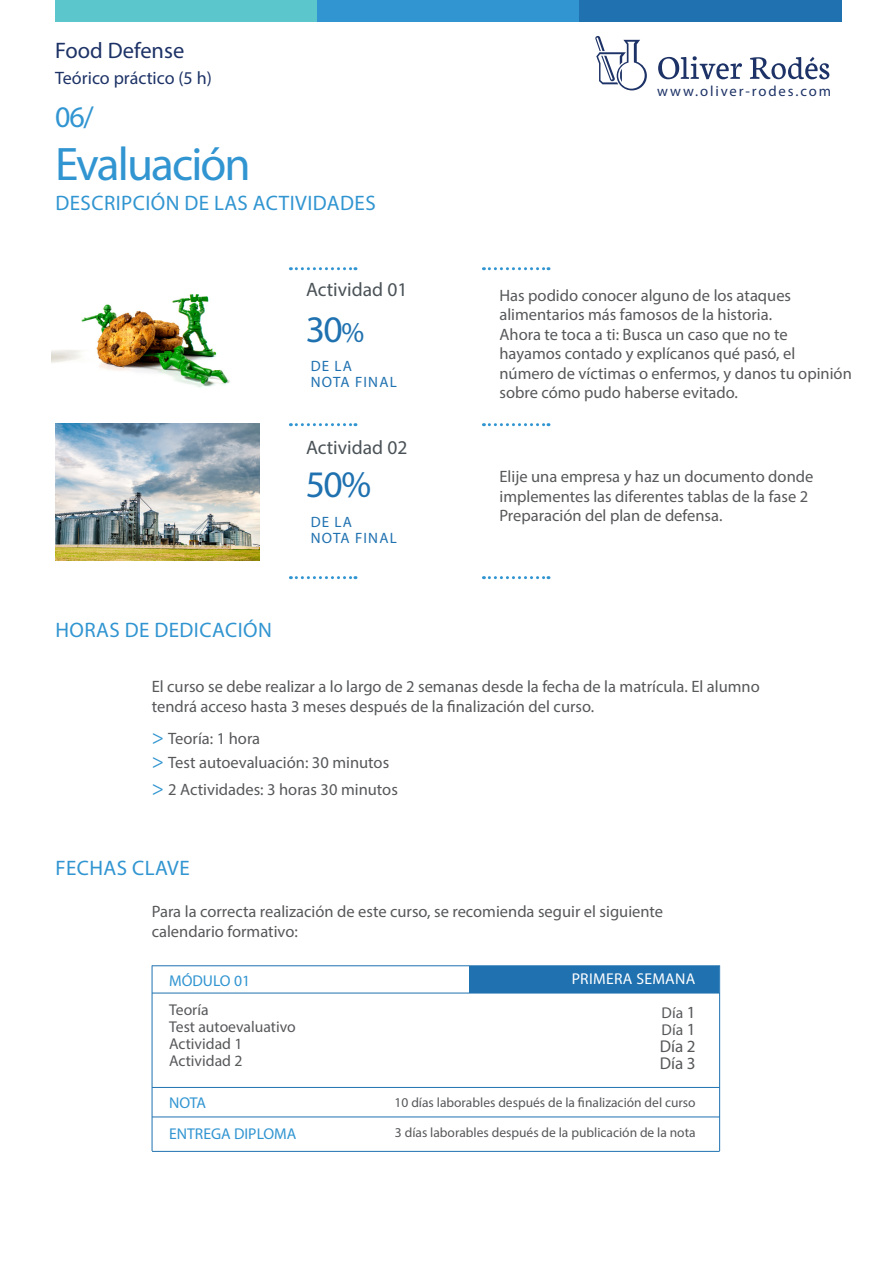
<style>
.page{position:relative;width:893px;height:1263px;background:#fff}
.page>*{position:absolute;margin:0;border:0;box-sizing:border-box;transform-origin:0 0}
.t1{font:47.25px "Myriad Pro";letter-spacing:-.04em;color:#3195d1}
.t2{font:37.65px "Myriad Pro";color:#1f71b0}
.t3{font:30px "Myriad Pro";color:#3195d1}
.t4{font:22.5px "Myriad Pro";color:#1d3266}
.t5{font:21px "Myriad Pro";letter-spacing:.02em;color:#3195d1}
.t6{font:19.5px "Myriad Pro";color:#4a5257}
.t7{font:18px "Myriad Pro";color:#1d3266}
.t8{font:17.1px "Myriad Pro";color:#57585a}
.t9{font:16.5px/19.5px "Myriad Pro";color:#57585a}
.t10{font:15.6px/17.1px "Myriad Pro";color:#57585a}
.t11{font:15.6px "Myriad Pro";color:#3195d1}
.t12{font:15.6px "Myriad Pro";letter-spacing:.02em;color:#fff}
.t13{font:15px "Myriad Pro";letter-spacing:.08em;color:#1f71b0}
.t14{font:14.7px "Myriad Pro";letter-spacing:.13em;color:#1d3266}
.t15{font:13.5px "Myriad Pro";color:#57585a}
.s1{font-size:28.8px}
.s2{font-size:20.55px;color:#3195d1}
.s3{font-size:17.1px}
</style>
<div class="page">
<svg style="left:658px;top:56px;width:84px;height:23px"></svg>
<svg style="left:750px;top:57px;width:79px;height:22px"></svg>
<svg style="left:595px;top:36px;width:52px;height:54px"></svg>
<div style="left:55px;top:0;width:262px;height:21px;background:#5cc6cd"></div>
<div style="left:317px;top:0;width:263px;height:21px;background:#3195d1"></div>
<div style="left:580px;top:0;width:262px;height:21px;background:#1f71b0"></div>
<svg style="left:290px;top:576px;width:66px;height:3px"></svg>
<svg style="left:290px;top:423px;width:66px;height:3px"></svg>
<svg style="left:290px;top:267px;width:66px;height:3px"></svg>
<svg style="left:483px;top:576px;width:66px;height:3px"></svg>
<svg style="left:483px;top:423px;width:66px;height:3px"></svg>
<svg style="left:483px;top:267px;width:66px;height:3px"></svg>
<img style="left:51px;top:294px;width:179px;height:94px">
<img style="left:55px;top:424px;width:204px;height:136px">
<div style="left:469px;top:966px;width:250px;height:27px;background:#1f71b0"></div>
<hr style="left:152px;top:993px;width:568px;height:1px;background:#1f71b0">
<hr style="left:152px;top:1116px;width:568px;height:1px;background:#1f71b0">
<hr style="left:152px;top:1151px;width:568px;height:1px;background:#1f71b0">
<hr style="left:152px;top:1087px;width:568px;height:1px;background:#1f71b0">
<hr style="left:152px;top:965px;width:568px;height:1px;background:#1f71b0">
<hr style="left:152px;top:965px;width:1px;height:186px;background:#1f71b0">
<hr style="left:719px;top:965px;width:1px;height:186px;background:#1f71b0">
<h3 class="t4" style="left:55px;top:37px;width:130px">Food Defense</h3>
<p class="t7" style="left:55px;top:67px;width:158px">Teórico práctico (5 h)</p>
<p class="t3" style="left:55px;top:98px;width:40px">06/</p>
<p class="t1" style="left:55px;top:135px;width:197px">Evaluación</p>
<p class="t5" style="left:55px;top:190px;width:322px">DESCRIPCIÓN DE LAS ACTIVIDADES</p>
<p class="t6" style="left:306px;top:277px;width:103px">Actividad 01</p>
<p class="t2" style="left:306px;top:306px;width:60px">30<span class="s1">%</span></p>
<p class="t13" style="left:311px;top:356px;width:43px">DE LA</p>
<p class="t13" style="left:311px;top:373px;width:88px">NOTA FINAL</p>
<p class="t6" style="left:306px;top:436px;width:103px">Actividad 02</p>
<p class="t2" style="left:306px;top:461px;width:67px">50%</p>
<p class="t5" style="left:55px;top:617px;width:218px">HORAS DE DEDICACIÓN</p>
<p class="t13" style="left:311px;top:512px;width:43px">DE LA</p>
<p class="t13" style="left:311px;top:528px;width:88px">NOTA FINAL</p>
<p class="t14" style="left:657px;top:82px;width:175px">www.oliver-rodes.com</p>
<p class="t9" style="left:499px;top:285px;width:293px">Has podido conocer alguno de los ataques alimentarios más famosos de la historia.</p>
<p class="t9" style="left:499px;top:324px;width:354px">Ahora te toca a ti: Busca un caso que no te hayamos contado y explícanos qué pasó, el número de víctimas o enfermos, y danos tu opinión sobre cómo pudo haberse evitado.</p>
<p class="t9" style="left:499px;top:467px;width:315px">Elije una empresa y haz un documento donde implementes las diferentes tablas de la fase 2<br>Preparación del plan de defensa.</p>
<p class="t9" style="left:152px;top:676px;width:610px">El curso se debe realizar a lo largo de 2 semanas desde la fecha de la matrícula. El alumno tendrá acceso hasta 3 meses después de la finalización del curso.</p>
<p class="t9" style="left:152px;top:728px;width:110px"><span class="s2">&gt;</span> Teoría: 1 hora</p>
<p class="t9" style="left:152px;top:752px;width:239px"><span class="s2">&gt;</span> Test autoevaluación: 30 minutos</p>
<p class="t9" style="left:152px;top:780px;width:248px"><span class="s2">&gt;</span> 2 Actividades: 3 horas 30 minutos</p>
<p class="t5" style="left:55px;top:855px;width:136px">FECHAS CLAVE</p>
<p class="t9" style="left:152px;top:902px;width:513px">Para la correcta realización de este curso, se recomienda seguir el siguiente calendario formativo:</p>
<p class="t11" style="left:169px;top:971px;width:82px">MÓDULO 01</p>
<p class="t10" style="left:169px;top:1001px;width:41px">Teoría</p>
<p class="t10" style="left:169px;top:1018px;width:128px">Test autoevaluativo<br>Actividad 1<br>Actividad 2</p>
<p class="t11" style="left:169px;top:1093px;width:38px">NOTA</p>
<p class="t11" style="left:169px;top:1124px;width:129px">ENTREGA DIPLOMA</p>
<p class="t12" style="left:572px;top:969px;width:125px">PRIMERA SEMANA</p>
<p class="t10" style="left:662px;top:1004px;width:36px">Día <span class="s3">1</span></p>
<p class="t10" style="left:662px;top:1021px;width:36px">Día <span class="s3">1</span></p>
<p class="t8" style="left:660px;top:1036px;width:38px">Día 2</p>
<p class="t8" style="left:660px;top:1053px;width:38px">Día 3</p>
<p class="t15" style="left:395px;top:1094px;width:303px">10 días laborables después de la finalización del curso</p>
<p class="t15" style="left:395px;top:1124px;width:302px">3 días laborables después de la publicación de la nota</p>
</div>
